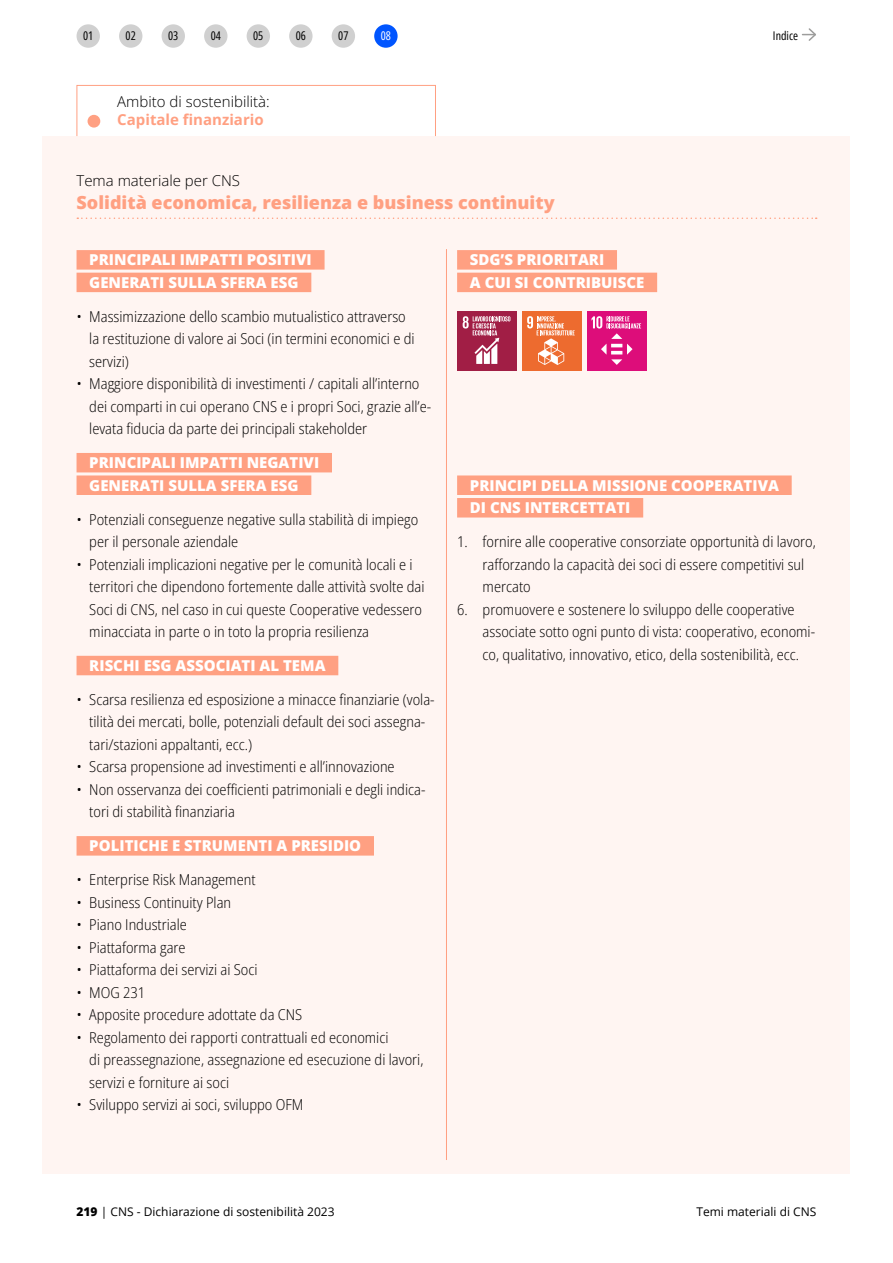
<style>
.page{position:relative;width:893px;height:1263px;background:#fff}
.page>*{position:absolute;margin:0;border:0;box-sizing:border-box;transform-origin:0 0}
.t1{font:800 18px "Open Sans";color:#ffa082}
.t2{font:300 semi-condensed 15px/22.5px "Open Sans";color:#000}
.t3{font:800 15px/22.5px "Open Sans";color:#fff}
.t4{font:300 15px "Open Sans";color:#000}
.t5{font:700 15px "Open Sans";color:#ffa082}
.t6{font:12px "Open Sans";color:#000}
.t7{font:12px "Open Sans Condensed";color:#000}
.t8{font:12px "Open Sans Condensed";color:#fff}
.s1{font-weight:800}
</style>
<div class="page">
<div style="left:162px;top:24px;width:23px;height:24px;background:#d0d0d0;border-radius:50%"></div>
<div style="left:204px;top:24px;width:23px;height:24px;background:#d0d0d0;border-radius:50%"></div>
<div style="left:247px;top:24px;width:23px;height:24px;background:#d0d0d0;border-radius:50%"></div>
<div style="left:289px;top:24px;width:24px;height:24px;background:#d0d0d0;border-radius:50%"></div>
<div style="left:332px;top:24px;width:23px;height:24px;background:#d0d0d0;border-radius:50%"></div>
<div style="left:374px;top:24px;width:24px;height:24px;background:#05f;border-radius:50%"></div>
<svg style="left:802px;top:28px;width:14px;height:13px"></svg>
<div style="left:77px;top:24px;width:23px;height:24px;background:#d0d0d0;border-radius:50%"></div>
<div style="left:119px;top:24px;width:23px;height:24px;background:#d0d0d0;border-radius:50%"></div>
<div style="left:43px;top:136px;width:807px;height:1038px;background:#fff5f2"></div>
<div style="left:77px;top:85px;width:359px;height:51px;border:1px solid #ffa082"></div>
<div style="left:88px;top:115px;width:12px;height:13px;background:#ffa082;border-radius:50%"></div>
<svg style="left:77px;top:217px;width:740px;height:2px"></svg>
<div style="left:77px;top:250px;width:248px;height:20px;background:#ffa082"></div>
<div style="left:77px;top:273px;width:234px;height:19px;background:#ffa082"></div>
<div style="left:77px;top:453px;width:255px;height:19px;background:#ffa082"></div>
<div style="left:77px;top:475px;width:234px;height:20px;background:#ffa082"></div>
<div style="left:77px;top:656px;width:261px;height:19px;background:#ffa082"></div>
<div style="left:77px;top:836px;width:297px;height:19px;background:#ffa082"></div>
<div style="left:457px;top:250px;width:160px;height:20px;background:#ffa082"></div>
<div style="left:457px;top:273px;width:200px;height:19px;background:#ffa082"></div>
<div style="left:457px;top:475px;width:335px;height:20px;background:#ffa082"></div>
<div style="left:457px;top:498px;width:186px;height:19px;background:#ffa082"></div>
<div style="left:457px;top:311px;width:60px;height:60px;background:#a11e45"></div>
<svg style="left:463px;top:316px;width:47px;height:48px"></svg>
<div style="left:587px;top:311px;width:60px;height:60px;background:#dd0d7a"></div>
<svg style="left:591px;top:316px;width:50px;height:49px"></svg>
<div style="left:522px;top:311px;width:60px;height:60px;background:#ed6b2f"></div>
<svg style="left:527px;top:316px;width:48px;height:49px"></svg>
<hr style="left:446px;top:249px;width:1px;height:911px;background:#ffa082">
<p class="t7" style="left:83px;top:27px;width:12px">01</p>
<p class="t7" style="left:126px;top:27px;width:12px">02</p>
<p class="t7" style="left:168px;top:27px;width:12px">03</p>
<p class="t7" style="left:211px;top:27px;width:12px">04</p>
<p class="t7" style="left:253px;top:27px;width:12px">05</p>
<p class="t7" style="left:296px;top:27px;width:12px">06</p>
<p class="t7" style="left:338px;top:27px;width:12px">07</p>
<p class="t8" style="left:381px;top:27px;width:12px">08</p>
<p class="t7" style="left:773px;top:27px;width:27px">Indice</p>
<p class="t4" style="left:117px;top:92px;width:154px">Ambito di sostenibilità:</p>
<p class="t5" style="left:117px;top:109px;width:148px">Capitale finanziario</p>
<p class="t4" style="left:77px;top:171px;width:165px">Tema materiale per CNS</p>
<p class="t1" style="left:77px;top:189px;width:480px">Solidità economica, resilienza e business continuity</p>
<p class="t3" style="left:89px;top:248px;width:224px">PRINCIPALI IMPATTI POSITIVI<br>GENERATI SULLA SFERA ESG</p>
<p class="t2" style="left:89px;top:305px;width:327px;text-indent:-13px">• Massimizzazione dello scambio mutualistico attraverso la restituzione di valore ai Soci (in termini economici e di servizi)</p>
<p class="t2" style="left:89px;top:372px;width:343px;text-indent:-13px">• Maggiore disponibilità di investimenti / capitali all’interno dei comparti in cui operano CNS e i propri Soci, grazie all’e&shy;levata fiducia da parte dei principali stakeholder</p>
<p class="t3" style="left:89px;top:451px;width:231px">PRINCIPALI IMPATTI NEGATIVI<br>GENERATI SULLA SFERA ESG</p>
<p class="t2" style="left:89px;top:507px;width:330px;text-indent:-13px">• Potenziali conseguenze negative sulla stabilità di impiego per il personale aziendale</p>
<p class="t2" style="left:89px;top:552px;width:337px;text-indent:-13px">• Potenziali implicazioni negative per le comunità locali e i territori che dipendono fortemente dalle attività svolte dai Soci di CNS, nel caso in cui queste Cooperative vedessero minacciata in parte o in toto la propria resilienza</p>
<p class="t3" style="left:89px;top:654px;width:238px">RISCHI ESG ASSOCIATI AL TEMA</p>
<p class="t2" style="left:89px;top:688px;width:347px;text-indent:-13px">• Scarsa resilienza ed esposizione a minacce finanziarie (vola&shy;tilità dei mercati, bolle, potenziali default dei soci assegna&shy;tari/stazioni appaltanti, ecc.)</p>
<p class="t2" style="left:77px;top:755px;width:320px">• Scarsa propensione ad investimenti e all’innovazione</p>
<p class="t2" style="left:89px;top:778px;width:338px;text-indent:-13px">• Non osservanza dei coefficienti patrimoniali e degli indica&shy;tori di stabilità finanziaria</p>
<p class="t3" style="left:89px;top:834px;width:273px">POLITICHE E STRUMENTI A PRESIDIO</p>
<p class="t2" style="left:77px;top:868px;width:181px">• Enterprise Risk Management</p>
<p class="t2" style="left:77px;top:890px;width:156px">• Business Continuity Plan</p>
<p class="t2" style="left:77px;top:913px;width:112px">• Piano Industriale</p>
<p class="t2" style="left:77px;top:935px;width:111px">• Piattaforma gare</p>
<p class="t2" style="left:77px;top:958px;width:183px">• Piattaforma dei servizi ai Soci</p>
<p class="t2" style="left:77px;top:981px;width:70px">• MOG 231</p>
<p class="t2" style="left:77px;top:1003px;width:227px">• Apposite procedure adottate da CNS</p>
<p class="t2" style="left:89px;top:1026px;width:336px;text-indent:-13px">• Regolamento dei rapporti contrattuali ed economici<br>di preassegnazione, assegnazione ed esecuzione di lavori, servizi e forniture ai soci</p>
<p class="t2" style="left:77px;top:1093px;width:228px">• Sviluppo servizi ai soci, sviluppo OFM</p>
<p class="t3" style="left:470px;top:248px;width:176px">SDG’S PRIORITARI<br>A CUI SI CONTRIBUISCE</p>
<p class="t3" style="left:470px;top:473px;width:311px">PRINCIPI DELLA MISSIONE COOPERATIVA<br>DI CNS INTERCETTATI</p>
<p class="t2" style="left:483px;top:530px;width:335px;text-indent:-26px">1. fornire alle cooperative consorziate opportunità di lavoro, rafforzando la capacità dei soci di essere competitivi sul mercato</p>
<p class="t2" style="left:483px;top:598px;width:334px;text-indent:-26px">6. promuovere e sostenere lo sviluppo delle cooperative associate sotto ogni punto di vista: cooperativo, economi&shy;co, qualitativo, innovativo, etico, della sostenibilità, ecc.</p>
<p class="t6" style="left:77px;top:1203px;width:260px"><span class="s1">219</span> | CNS - Dichiarazione di sostenibilità 2023</p>
<p class="t6" style="left:696px;top:1203px;width:122px">Temi materiali di CNS</p>
</div>
